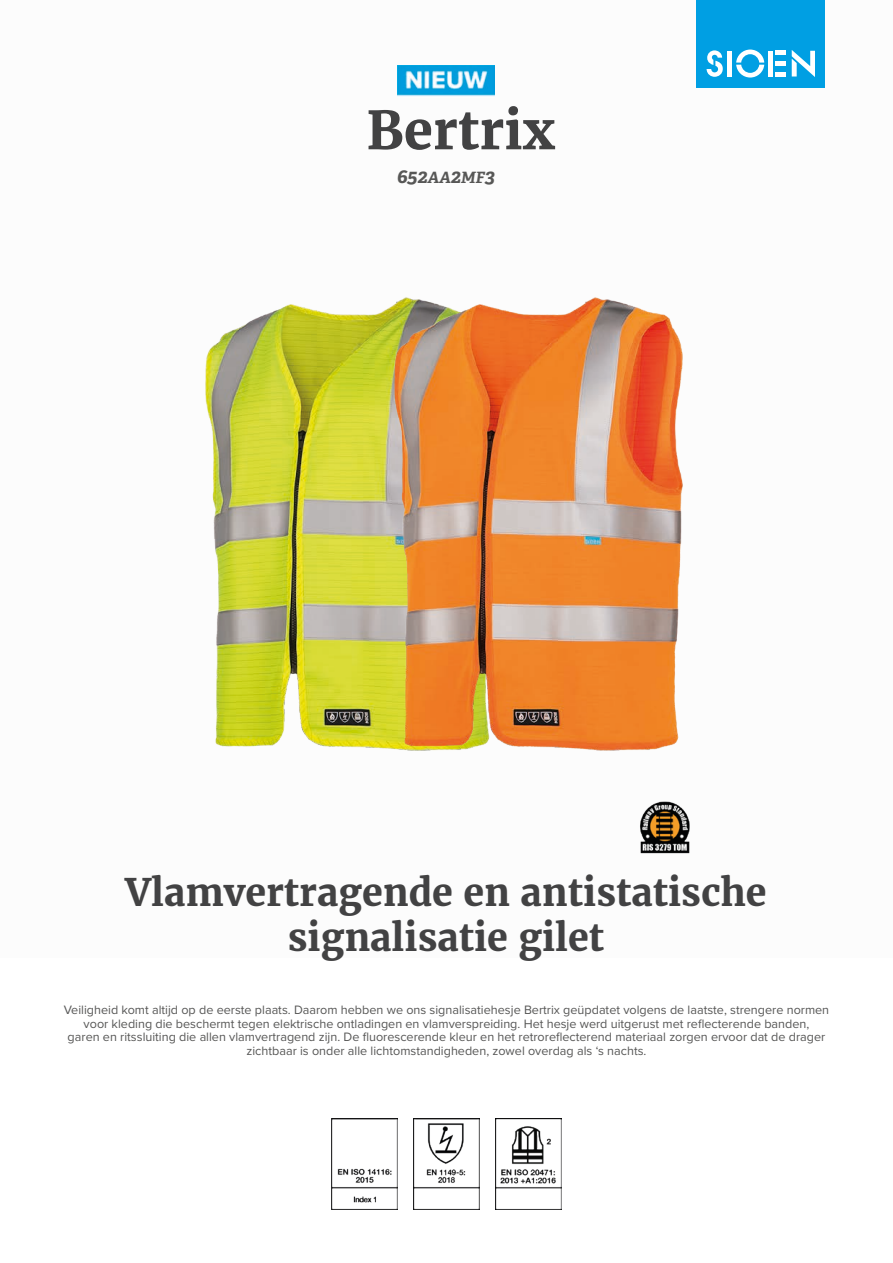
<style>
.page{position:relative;width:893px;height:1263px;background:#fff}
.page>*{position:absolute;margin:0;border:0;box-sizing:border-box;transform-origin:0 0}
.t1{font:700 52.5px "Merriweather";color:#424243}
.t2{font:700 37.5px/45px "Merriweather";color:#424243;text-align:center}
.t3{font:italic 700 19.5px "Adelle";color:#575756}
.t4{font:12.6px/13.6px "Proxima Nova";color:#575756;text-align:center}
.s1{font-size:15.6px}
</style>
<div class="page">
<div style="left:697px;top:0;width:128px;height:88px;background:#009fe3"></div>
<svg style="left:707px;top:50px;width:16px;height:27px"></svg>
<svg style="left:736px;top:50px;width:28px;height:28px"></svg>
<div style="left:727px;top:51px;width:5px;height:26px;background:#fff"></div>
<div style="left:768px;top:51px;width:5px;height:26px;background:#fff"></div>
<div style="left:775px;top:72px;width:11px;height:5px;background:#fff"></div>
<div style="left:775px;top:61px;width:11px;height:5px;background:#fff"></div>
<hr style="left:775px;top:51px;width:11px;height:4px;background:#fff">
<svg style="left:792px;top:50px;width:23px;height:27px"></svg>
<img style="left:331px;top:1118px;width:67px;height:92px">
<img style="left:413px;top:1118px;width:67px;height:92px">
<img style="left:495px;top:1118px;width:67px;height:92px">
<img style="left:205px;top:304px;width:93px;height:443px">
<img style="left:298px;top:297px;width:392px;height:557px">
<img style="left:397px;top:65px;width:98px;height:32px">
<h1 class="t1" style="left:367px;top:95px;width:190px">Bertrix</h1>
<h3 class="t3" style="left:397px;top:164px;width:100px">652<span class="s1">AA</span>2<span class="s1">MF</span>3</h3>
<h2 class="t2" style="left:125px;top:869px;width:643px">Vlamvertragende en antistatische signalisatie gilet</h2>
<p class="t4" style="left:64px;top:1002px;width:767px">Veiligheid komt altijd op de eerste plaats. Daarom hebben we ons signalisatiehesje Bertrix geüpdatet volgens de laatste, strengere normen voor kleding die beschermt tegen elektrische ontladingen en vlamverspreiding. Het hesje werd uitgerust met reflecterende banden,<br>garen en ritssluiting die allen vlamvertragend zijn. De fluorescerende kleur en het retroreflecterend materiaal zorgen ervoor dat de drager zichtbaar is onder alle lichtomstandigheden, zowel overdag als ‘s nachts.</p>
</div>
